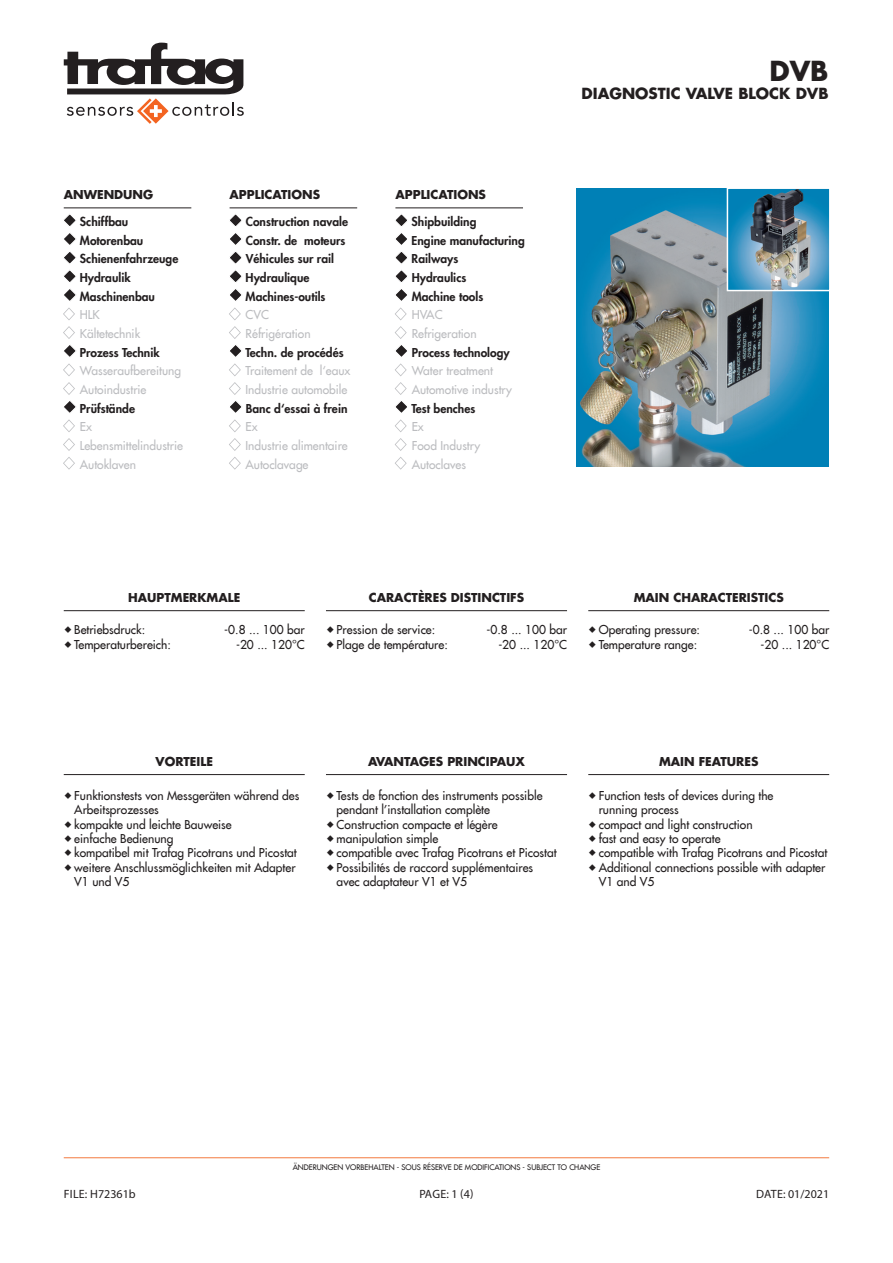
<style>
.page{position:relative;width:893px;height:1263px;background:#fff}
.page>*{position:absolute;margin:0;border:0;box-sizing:border-box;transform-origin:0 0}
.t1{font:700 27px "Futura LT";color:#231f20}
.t2{font:700 15px "Futura LT";color:#231f20}
.t3{font:12px/14.4px "Futura LT";color:#231f20}
.t4{font:800 12px "Futura LT";color:#231f20}
.t5{font:12px "Futura LT";color:#bcbdc0}
.t6{font:700 12px "Futura LT";color:#231f20}
.t7{font:12px "Myriad Pro";color:#231f20}
.t8{font:7.5px "Futura LT";color:#231f20}
</style>
<div class="page">
<hr style="left:64px;top:1157px;width:765px;height:1px;background:#f4793e">
<svg style="left:64px;top:43px;width:180px;height:81px"></svg>
<hr style="left:230px;top:208px;width:127px;height:1px;background:#231f20">
<hr style="left:395px;top:208px;width:128px;height:1px;background:#231f20">
<hr style="left:64px;top:208px;width:127px;height:1px;background:#231f20">
<svg style="left:64px;top:214px;width:12px;height:50px"></svg>
<svg style="left:230px;top:214px;width:12px;height:50px"></svg>
<svg style="left:395px;top:214px;width:12px;height:50px"></svg>
<svg style="left:63px;top:270px;width:13px;height:200px"></svg>
<svg style="left:229px;top:270px;width:13px;height:200px"></svg>
<svg style="left:395px;top:270px;width:12px;height:200px"></svg>
<hr style="left:64px;top:774px;width:241px;height:1px;background:#231f20">
<hr style="left:326px;top:774px;width:241px;height:1px;background:#231f20">
<hr style="left:588px;top:774px;width:241px;height:1px;background:#231f20">
<hr style="left:64px;top:610px;width:241px;height:1px;background:#231f20">
<hr style="left:326px;top:610px;width:241px;height:1px;background:#231f20">
<hr style="left:588px;top:610px;width:241px;height:1px;background:#231f20">
<img style="left:577px;top:189px;width:252px;height:277px">
<img style="left:730px;top:190px;width:98px;height:98px">
<div style="left:727px;top:187px;width:104px;height:104px;border:2px solid #fff"></div>
<p class="t6" style="left:64px;top:187px;width:91px">ANWENDUNG</p>
<p class="t6" style="left:230px;top:187px;width:92px">APPLICATIONS</p>
<p class="t6" style="left:395px;top:187px;width:92px">APPLICATIONS</p>
<p class="t4" style="left:80px;top:214px;width:50px">Schiffbau</p>
<p class="t4" style="left:246px;top:214px;width:104px">Construction navale</p>
<p class="t4" style="left:412px;top:214px;width:66px">Shipbuilding</p>
<p class="t4" style="left:80px;top:232px;width:65px">Motorenbau</p>
<p class="t4" style="left:246px;top:232px;width:101px">Constr. de moteurs</p>
<p class="t4" style="left:412px;top:232px;width:115px">Engine manufacturing</p>
<p class="t4" style="left:80px;top:251px;width:100px">Schienenfahrzeuge</p>
<p class="t4" style="left:246px;top:251px;width:90px">Véhicules sur rail</p>
<p class="t4" style="left:412px;top:251px;width:48px">Railways</p>
<p class="t4" style="left:80px;top:269px;width:52px">Hydraulik</p>
<p class="t4" style="left:246px;top:269px;width:65px">Hydraulique</p>
<p class="t4" style="left:412px;top:269px;width:56px">Hydraulics</p>
<p class="t4" style="left:80px;top:288px;width:77px">Maschinenbau</p>
<p class="t4" style="left:246px;top:288px;width:81px">Machines-outils</p>
<p class="t4" style="left:412px;top:288px;width:73px">Machine tools</p>
<p class="t5" style="left:80px;top:307px;width:21px">HLK</p>
<p class="t5" style="left:246px;top:307px;width:25px">CVC</p>
<p class="t5" style="left:412px;top:307px;width:32px">HVAC</p>
<p class="t5" style="left:80px;top:326px;width:62px">Kältetechnik</p>
<p class="t5" style="left:246px;top:326px;width:67px">Réfrigération</p>
<p class="t5" style="left:412px;top:326px;width:67px">Refrigeration</p>
<p class="t4" style="left:80px;top:344px;width:81px">Prozess Technik</p>
<p class="t4" style="left:246px;top:344px;width:99px">Techn. de procédés</p>
<p class="t4" style="left:412px;top:344px;width:100px">Process technology</p>
<p class="t5" style="left:80px;top:363px;width:103px">Wasseraufbereitung</p>
<p class="t5" style="left:246px;top:363px;width:106px">Traitement de l‘eaux</p>
<p class="t5" style="left:412px;top:363px;width:83px">Water treatment</p>
<p class="t5" style="left:80px;top:382px;width:68px">Autoindustrie</p>
<p class="t5" style="left:245px;top:382px;width:104px">Industrie automobile</p>
<p class="t5" style="left:412px;top:382px;width:102px">Automotive industry</p>
<p class="t4" style="left:80px;top:400px;width:57px">Prüfstände</p>
<p class="t4" style="left:246px;top:400px;width:103px">Banc d‘essai à frein</p>
<p class="t4" style="left:412px;top:400px;width:65px">Test benches</p>
<p class="t5" style="left:80px;top:419px;width:14px">Ex</p>
<p class="t5" style="left:245px;top:419px;width:14px">Ex</p>
<p class="t5" style="left:412px;top:419px;width:14px">Ex</p>
<p class="t5" style="left:80px;top:438px;width:105px">Lebensmittelindustrie</p>
<p class="t5" style="left:245px;top:438px;width:104px">Industrie alimentaire</p>
<p class="t5" style="left:412px;top:438px;width:70px">Food Industry</p>
<p class="t5" style="left:80px;top:456px;width:58px">Autoklaven</p>
<p class="t5" style="left:245px;top:456px;width:65px">Autoclavage</p>
<p class="t5" style="left:412px;top:456px;width:56px">Autoclaves</p>
<h1 class="t1" style="left:769px;top:53px;width:61px">DVB</h1>
<p class="t2" style="left:582px;top:83px;width:248px">DIAGNOSTIC VALVE BLOCK DVB</p>
<p class="t6" style="left:128px;top:589px;width:114px">HAUPTMERKMALE</p>
<p class="t6" style="left:369px;top:589px;width:157px">CARACTÈRES DISTINCTIFS</p>
<p class="t6" style="left:634px;top:589px;width:152px">MAIN CHARACTERISTICS</p>
<p class="t3" style="left:74px;top:623px;width:72px">Betriebsdruck:</p>
<p class="t3" style="left:224px;top:623px;width:82px">-0.8 ... 100 bar</p>
<p class="t3" style="left:74px;top:637px;width:98px">Temperaturbereich:</p>
<p class="t3" style="left:236px;top:637px;width:70px">-20 ... 120°C</p>
<p class="t3" style="left:337px;top:623px;width:100px">Pression de service:</p>
<p class="t3" style="left:487px;top:623px;width:82px">-0.8 ... 100 bar</p>
<p class="t3" style="left:337px;top:637px;width:113px">Plage de température:</p>
<p class="t3" style="left:498px;top:637px;width:70px">-20 ... 120°C</p>
<p class="t3" style="left:599px;top:623px;width:103px">Operating pressure:</p>
<p class="t3" style="left:749px;top:623px;width:82px">-0.8 ... 100 bar</p>
<p class="t3" style="left:599px;top:637px;width:100px">Temperature range:</p>
<p class="t3" style="left:761px;top:637px;width:70px">-20 ... 120°C</p>
<p class="t6" style="left:156px;top:753px;width:59px">VORTEILE</p>
<p class="t6" style="left:368px;top:753px;width:158px">AVANTAGES PRINCIPAUX</p>
<p class="t6" style="left:659px;top:753px;width:101px">MAIN FEATURES</p>
<p class="t3" style="left:74px;top:788px;width:227px">Funktionstests von Messgeräten während des<br>Arbeitsprozesses<br>kompakte und leichte Bauweise<br>einfache Bedienung<br>kompatibel mit Trafag Picotrans und Picostat weitere Anschlussmöglichkeiten mit Adapter<br>V1 und V5</p>
<p class="t3" style="left:337px;top:788px;width:221px">Tests de fonction des instruments possible pendant l’installation complète<br>Construction compacte et légère manipulation simple<br>compatible avec Trafag Picotrans et Picostat Possibilités de raccord supplémentaires avec adaptateur V1 et V5</p>
<p class="t3" style="left:599px;top:788px;width:230px">Function tests of devices during the<br>running process<br>compact and light construction<br>fast and easy to operate<br>compatible with Trafag Picotrans and Picostat<br>Additional connections possible with adapter<br>V1 and V5</p>
<p class="t8" style="left:293px;top:1163px;width:309px">ÄNDERUNGEN VORBEHALTEN - SOUS RÉSERVE DE MODIFICATIONS - SUBJECT TO CHANGE</p>
<p class="t7" style="left:64px;top:1186px;width:73px">FILE: H72361b</p>
<p class="t7" style="left:419px;top:1186px;width:56px">PAGE: 1 (4)</p>
<p class="t7" style="left:756px;top:1186px;width:75px">DATE: 01/2021</p>
</div>
